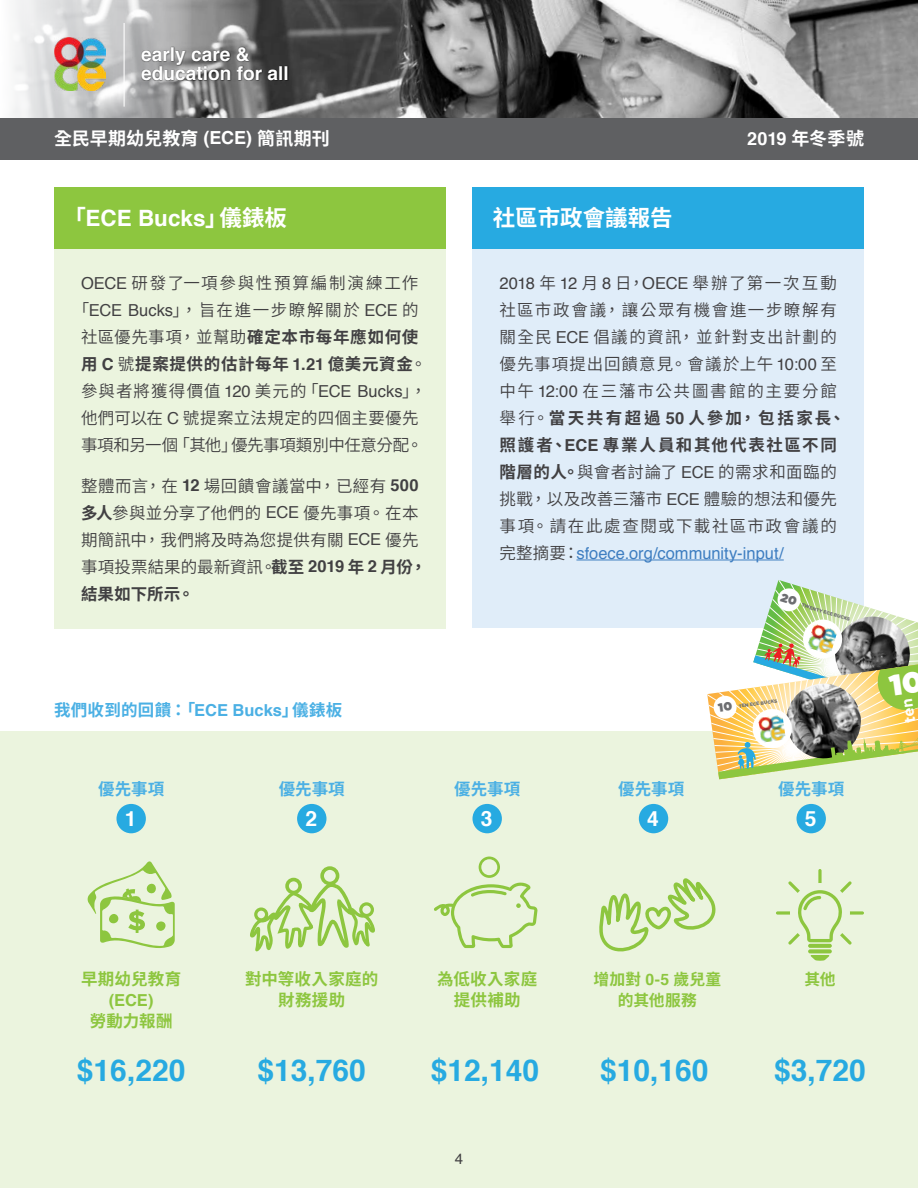
<style>
.page{position:relative;width:918px;height:1188px;background:#fff}
.page>*{position:absolute;margin:0;border:0;box-sizing:border-box;transform-origin:0 0}
.t1{font:700 30px "Helvetica";color:#27aae1}
.t2{font:700 22.5px "Helvetica";color:#fff}
.t3{font:700 22.5px "Source Han Sans TC";color:#fff}
.t4{font:700 21px "Helvetica";color:#fff}
.t5{font:700 19.2px/18.6px "Helvetica";color:#fff}
.t6{font:700 18px "Source Han Sans TC";letter-spacing:.01em;color:#fff}
.t7{font:700 18px "Helvetica";color:#fff}
.t8{font:16.5px/27px "Source Han Sans TC";letter-spacing:.08em;color:#414042}
.t9{font:16.5px/27px "Source Han Sans TC";letter-spacing:.045em;color:#414042;text-align:center}
.t10{font:16.5px/27px "Source Han Sans TC";letter-spacing:.015em;color:#414042}
.t11{font:700 16.5px "Source Han Sans TC";color:#4bb0e4}
.t12{font:700 16.5px/21px "Source Han Sans TC";letter-spacing:.015em;color:#8dc63f;text-align:center}
.t13{font:16.5px "Helvetica";color:#3e7ec1}
.t14{font:700 16.5px "Helvetica";color:#8dc63f}
.t15{font:700 15.75px/21px "Source Han Sans TC";letter-spacing:.015em;color:#8dc63f;text-align:center}
.t16{font:15px "Helvetica";color:#414042}
.t17{font:900 4.65px "Gotham";color:#6d6e71}
.s1{font-family:"Helvetica"}
.s2{font-family:"Source Han Sans TC"}
.s3{font-weight:700}
.s4{font-family:"Helvetica";font-weight:700}
.s5{font-family:"Source Han Sans TC";color:#414042}
</style>
<div class="page">
<div style="left:0;top:118px;width:918px;height:42px;background:#5f6062"></div>
<div style="left:54px;top:188px;width:392px;height:61px;background:#8dc63f"></div>
<div style="left:54px;top:249px;width:392px;height:380px;background:#ebf4de"></div>
<div style="left:0;top:731px;width:918px;height:457px;background:#ebf4de"></div>
<svg style="left:87px;top:861px;width:88px;height:87px"></svg>
<div style="left:472px;top:188px;width:392px;height:61px;background:#27aae1"></div>
<div style="left:472px;top:249px;width:392px;height:378px;background:#e0edf9"></div>
<hr style="left:576px;top:560px;width:208px;height:1px;background:#3e7ec1">
<svg style="left:434px;top:857px;width:104px;height:91px"></svg>
<svg style="left:250px;top:866px;width:125px;height:86px"></svg>
<svg style="left:599px;top:878px;width:117px;height:74px"></svg>
<svg style="left:810px;top:955px;width:20px;height:6px"></svg>
<svg style="left:808px;top:944px;width:24px;height:4px"></svg>
<svg style="left:808px;top:949px;width:24px;height:4px"></svg>
<svg style="left:776px;top:869px;width:88px;height:76px"></svg>
<img style="left:192px;top:0;width:726px;height:118px">
<svg style="left:12px;top:0;width:180px;height:118px"></svg>
<div style="left:116px;top:804px;width:30px;height:29px;background:#27aae1;border-radius:50%"></div>
<div style="left:297px;top:804px;width:29px;height:29px;background:#27aae1;border-radius:50%"></div>
<div style="left:472px;top:804px;width:30px;height:29px;background:#27aae1;border-radius:50%"></div>
<div style="left:639px;top:804px;width:29px;height:29px;background:#27aae1;border-radius:50%"></div>
<div style="left:797px;top:804px;width:29px;height:29px;background:#27aae1;border-radius:50%"></div>
<img style="left:54px;top:38px;width:52px;height:52px">
<hr style="left:124px;top:23px;width:1px;height:84px;background:#fff">
<div style="left:141px;top:47px;width:147px;height:34px;background:#000;opacity:.65"></div>
<svg style="left:707px;top:580px;width:211px;height:199px"></svg>
<p class="t5" style="left:141px;top:46px;width:149px">early care &amp; education for all</p>
<p class="t6" style="left:54px;top:128px;width:277px">全民早期幼兒教育 <span class="s1">(ECE)</span> 簡訊期刊</p>
<p class="t7" style="left:747px;top:124px;width:118px">2019 <span class="s2">年冬季號</span></p>
<h2 class="t2" style="left:63px;top:199px;width:225px"><span class="s2">「</span>ECE Bucks<span class="s2">」儀錶板</span></h2>
<p class="t9" style="left:73px;top:270px;width:356px"><span class="s1">OECE</span> 研發了一項參與性預算編制演練工作「<span class="s1">ECE Bucks</span>」，旨在進一步瞭解關於 <span class="s1">ECE</span> 的社區優先事項，並幫助<span class="s3">確定本市每年應如何使用</span> <span class="s4">C</span> 號<span class="s3">提案提供的估計每年</span> <span class="s4">1.21</span> <span class="s3">億美元資金</span>。參與者將獲得價值 <span class="s1">120</span> 美元的「<span class="s1">ECE Bucks</span>」，他們可以在 <span class="s1">C</span> 號提案立法規定的四個主要優先事項和另一個「其他」優先事項類別中任意分配。</p>
<p class="t10" style="left:81px;top:472px;width:347px">整體而言，在 <span class="s4">12</span> 場回饋會議當中，已經有 <span class="s4">500</span><span class="s3">多人</span>參與並分享了他們的 <span class="s1">ECE</span> 優先事項。在本期簡訊中，我們將及時為您提供有關 <span class="s1">ECE</span> 優先事項投票結果的最新資訊。<span class="s3">截至</span> <span class="s4">2019</span> <span class="s3">年</span> <span class="s4">2</span> <span class="s3">月份，結果如下所示。</span></p>
<h2 class="t3" style="left:493px;top:205px;width:181px">社區市政會議報告</h2>
<p class="t8" style="left:499px;top:270px;width:347px"><span class="s1">2018</span> 年 <span class="s1">12</span> 月 <span class="s1">8</span> 日，<span class="s1">OECE</span> 舉辦了第一次互動社區市政會議，讓公眾有機會進一步瞭解有關全民 <span class="s1">ECE</span> 倡議的資訊，並針對支出計劃的優先事項提出回饋意見。會議於上午 <span class="s1">10:00</span> 至中午 <span class="s1">12:00</span> 在三藩市公共圖書館的主要分館舉行。<span class="s3">當天共有超過</span> <span class="s4">50</span> <span class="s3">人參加，包括家長、照護者、</span><span class="s4">ECE</span> <span class="s3">專業人員和其他代表社區不同階層的人。</span>與會者討論了 <span class="s1">ECE</span> 的需求和面臨的挑戰，以及改善三藩市 <span class="s1">ECE</span> 體驗的想法和優先事項。請在此處查閱或下載社區市政會議的</p>
<p class="t13" style="left:499px;top:540px;width:286px"><span class="s5">完整摘要：</span>sfoece.org/community-input/</p>
<p class="t17" style="left:803px;top:602px;width:52px;rotate:17deg">TWENTY ECE BUCKS</p>
<p class="t11" style="left:54px;top:701px;width:290px">我們收到的回饋：「<span class="s1">ECE Bucks</span>」儀錶板</p>
<p class="t17" style="left:738px;top:703px;width:40px;rotate:-8deg">TEN ECE BUCKS</p>
<p class="t11" style="left:98px;top:779px;width:67px">優先事項</p>
<p class="t11" style="left:279px;top:779px;width:67px">優先事項</p>
<p class="t11" style="left:454px;top:779px;width:67px">優先事項</p>
<p class="t11" style="left:618px;top:779px;width:67px">優先事項</p>
<p class="t11" style="left:778px;top:779px;width:67px">優先事項</p>
<p class="t4" style="left:125px;top:802px;width:13px">1</p>
<p class="t4" style="left:306px;top:802px;width:13px">2</p>
<p class="t4" style="left:481px;top:802px;width:13px">3</p>
<p class="t4" style="left:647px;top:802px;width:13px">4</p>
<p class="t4" style="left:805px;top:802px;width:13px">5</p>
<p class="t12" style="left:81px;top:969px;width:102px">早期幼兒教育</p>
<p class="t14" style="left:109px;top:987px;width:46px">(ECE)</p>
<p class="t12" style="left:90px;top:1011px;width:84px">勞動力報酬</p>
<h1 class="t1" style="left:77px;top:1046px;width:110px">$16,220</h1>
<p class="t12" style="left:245px;top:969px;width:135px">對中等收入家庭的財務援助</p>
<h1 class="t1" style="left:258px;top:1046px;width:110px">$13,760</h1>
<p class="t12" style="left:437px;top:969px;width:102px">為低收入家庭提供補助</p>
<h1 class="t1" style="left:431px;top:1046px;width:110px">$12,140</h1>
<p class="t16" style="left:455px;top:1147px;width:10px">4</p>
<p class="t15" style="left:594px;top:969px;width:129px">增加對 <span class="s1">0-5</span> 歲兒童的其他服務</p>
<h1 class="t1" style="left:600px;top:1046px;width:110px">$10,160</h1>
<p class="t15" style="left:804px;top:969px;width:33px">其他</p>
<h1 class="t1" style="left:774px;top:1046px;width:93px">$3,720</h1>
</div>
